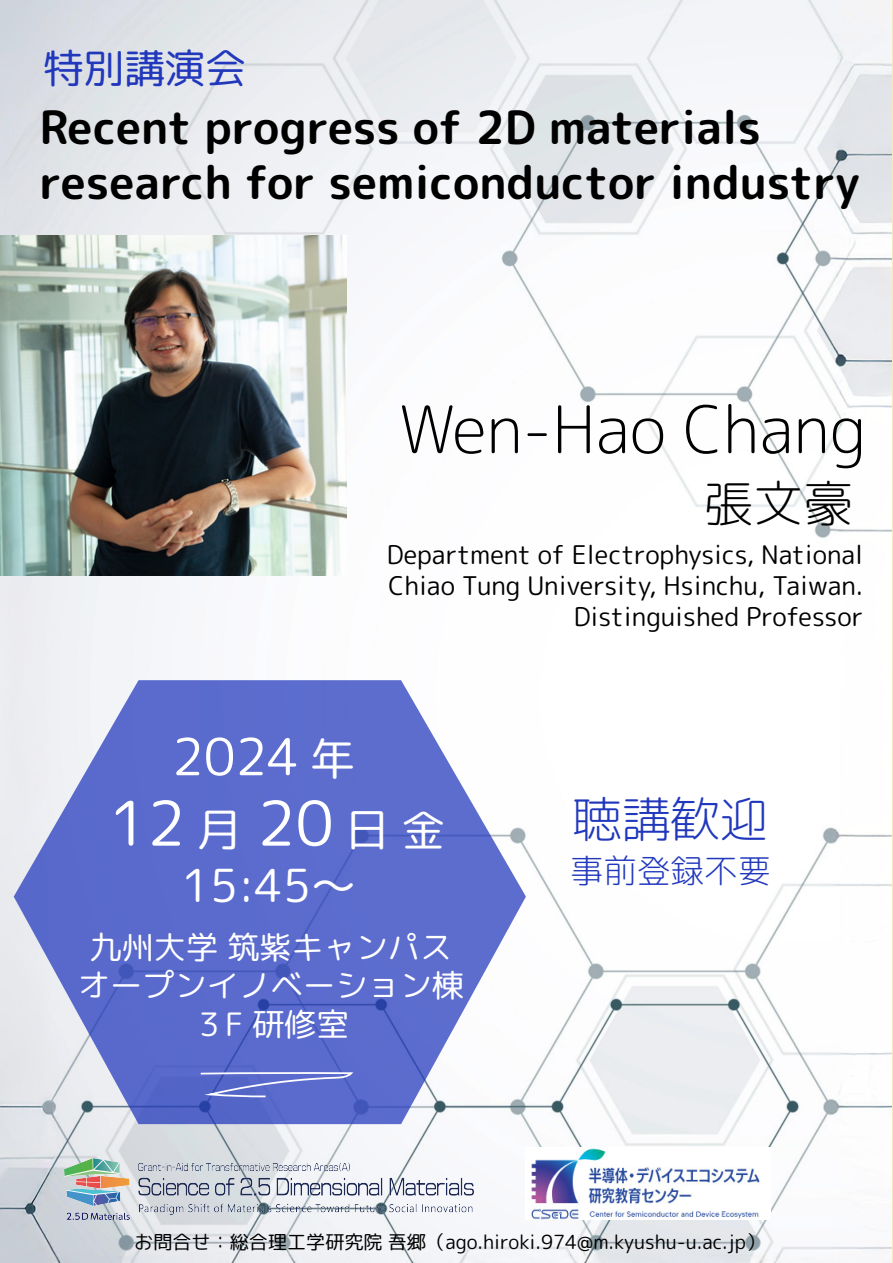
<style>
.page{position:relative;width:893px;height:1263px;background:#fff}
.page>*{position:absolute;margin:0;border:0;box-sizing:border-box;transform-origin:0 0}
.t1{font:65.7px "rounded mplus 1 c light";color:#000}
.t2{font:61.65px "rounded mplus 1 c regular";color:#fff}
.t3{font:51.15px "rounded mplus 1 c regular";color:#fff}
.t4{font:49.95px "rounded mplus 1 c light";color:#000}
.t5{font:48.9px "rounded mplus 1 c light";color:#2138bd}
.t6{font:45.75px/54.8px "rounded mplus 1 c bold";color:#000}
.t7{font:45.45px "rounded mplus 1 c regular";color:#fff}
.t8{font:40.5px "rounded mplus 1 c regular";color:#2138bd}
.t9{font:33.45px "rounded mplus 1 c light";color:#2138bd}
.t10{font:32.25px/38.7px "rounded mplus 1 c regular";color:#fff;text-align:center}
.t11{font:25.8px/30.9px "rounded mplus 1 c regular";color:#000;text-align:right}
.t12{font:19.5px "rounded mplus 1 c regular";color:#000}
.s1{font-size:45.15px}
.s2{font-size:42.75px}
.s3{font-size:19.05px}
</style>
<div class="page">
<img style="left:0;top:0;width:891px;height:1263px">
<svg style="left:14px;top:680px;width:512px;height:444px;background:#7f8cd6"></svg>
<svg style="left:199px;top:1071px;width:156px;height:27px;background:#6f7ed2"></svg>
<img style="left:0;top:236px;width:346px;height:339px">
<img style="left:65px;top:1158px;width:408px;height:61px">
<img style="left:526px;top:1147px;width:245px;height:72px">
<h3 class="t8" style="left:43px;top:40px;width:204px">特別講演会</h3>
<h3 class="t6" style="left:40px;top:100px;width:822px">Recent progress of 2D materials research for semiconductor industry</h3>
<h1 class="t1" style="left:399px;top:383px;width:469px">Wen-Hao Chang</h1>
<h3 class="t4" style="left:704px;top:468px;width:151px">張文豪</h3>
<p class="t11" style="left:387px;top:539px;width:478px">Department of Electrophysics, National<br>Chiao Tung University, Hsinchu, Taiwan.<br>Distinguished Professor</p>
<h3 class="t3" style="left:172px;top:720px;width:185px">2024 <span class="s1">年</span></h3>
<h2 class="t2" style="left:109px;top:779px;width:338px">12<span class="s1">月</span>20<span class="s1">日</span><span class="s2">金</span></h2>
<h3 class="t7" style="left:182px;top:853px;width:176px">15:45～</h3>
<p class="t10" style="left:78px;top:928px;width:388px">九州大学筑紫キャンパスオープンイノベーション棟<br>３F 研修室</p>
<h3 class="t5" style="left:573px;top:785px;width:197px">聴講歓迎</h3>
<p class="t9" style="left:570px;top:847px;width:203px">事前登録不要</p>
<p class="t12" style="left:134px;top:1228px;width:633px"><span class="s3">お問合せ：総合理工学研究院吾郷</span>（ago.hiroki.974@m.kyushu-u.ac.jp）</p>
</div>
